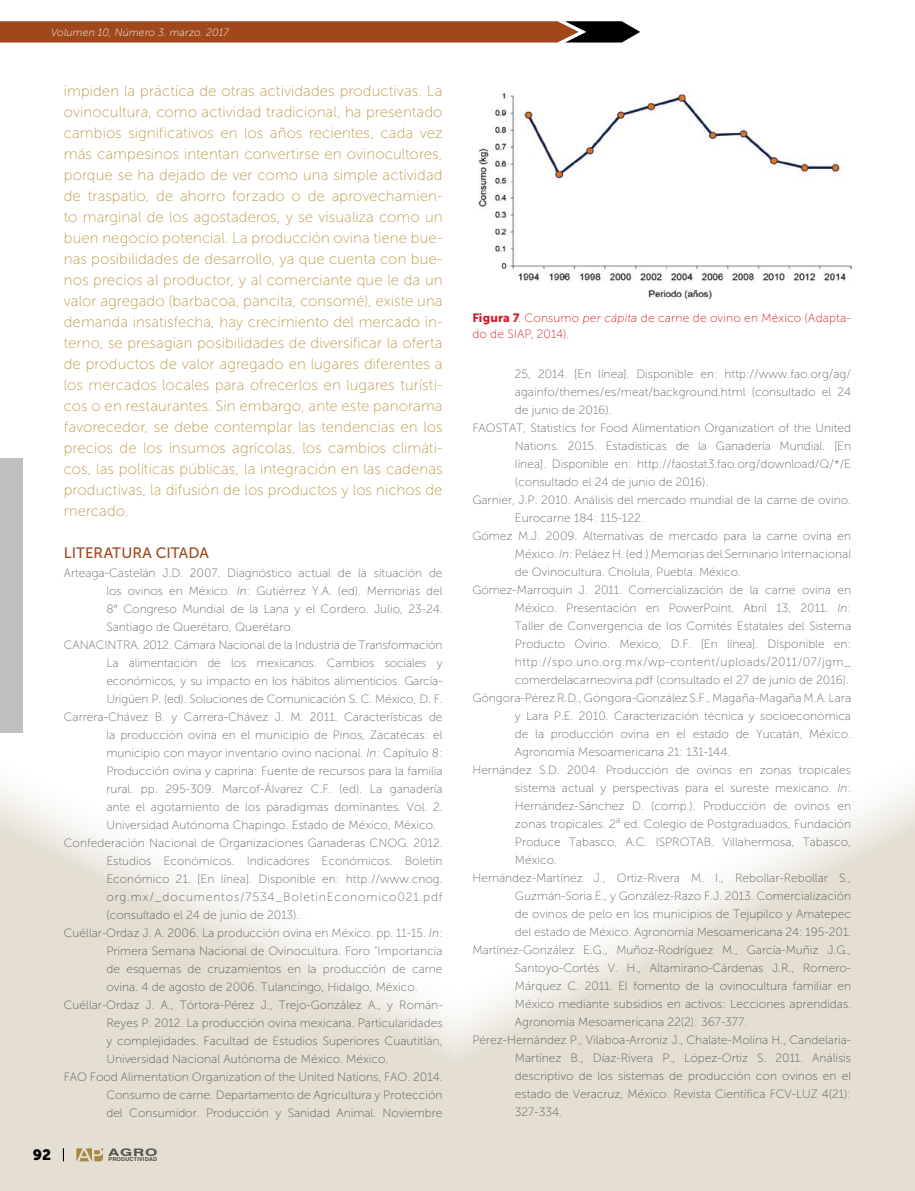
<style>
.page{position:relative;width:915px;height:1191px;background:#fff}
.page>*{position:absolute;margin:0;border:0;box-sizing:border-box;transform-origin:0 0}
.t1{font:15px/21px "Museo Sans 100";letter-spacing:.005em;color:#ba9d4d;text-align:justify}
.t2{font:15px "Museo Sans 500";letter-spacing:.005em;color:#a0471c}
.t3{font:15px "Museo Sans 900";color:#000}
.t4{font:300 13.5px "The Sans 3";color:#fff}
.t5{font:12px "Museo Sans 100";color:#6a6c6c}
.t6{font:12px/16.2px "Museo Sans 100";letter-spacing:.015em;color:#d1222a}
.t7{font:12px "Museo Sans 100";letter-spacing:.035em;color:#6a6c6c}
.t8{font:12px "Museo Sans 100";letter-spacing:.07em;color:#6a6c6c}
.t9{font:italic 10.5px "Museo Sans 100";letter-spacing:.015em;color:#fff}
.t10{font:700 10.35px "Swiss 721 BT";color:#000;scale:1.52 1}
.t11{font:700 5.4px "Swiss 721 BT";letter-spacing:.03em;color:#000}
.s1{font-style:italic}
.s2{font-family:"Museo Sans 900"}
</style>
<div class="page">
<div style="left:0;top:458px;width:22px;height:275px;background:#bfc0c1"></div>
<svg style="left:0;top:21px;width:640px;height:22px;background:#984b26"></svg>
<img style="left:478px;top:93px;width:372px;height:208px">
<svg style="left:0;top:786px;width:914px;height:405px;fill:#e4ded3"></svg>
<p class="t4" style="left:51px;top:21px;width:274px">Biofertilizantes y producción de caña de azúcar</p>
<p class="t9" style="left:51px;top:27px;width:179px">Volumen 10, Número 3. marzo. 2017</p>
<p class="t1" style="left:64px;top:81px;width:380px">impiden la práctica de otras actividades productivas. La ovinocultura, como actividad tradicional, ha presentado cambios significativos en los años recientes, cada vez más campesinos intentan convertirse en ovinocultores, porque se ha dejado de ver como una simple actividad de traspatio, de ahorro forzado o de aprovechamien&shy;to marginal de los agostaderos, y se visualiza como un buen negocio potencial. La producción ovina tiene bue&shy;nas posibilidades de desarrollo, ya que cuenta con bue&shy;nos precios al productor, y al comerciante que le da un valor agregado (barbacoa, pancita, consomé), existe una demanda insatisfecha, hay crecimiento del mercado in&shy;terno, se presagian posibilidades de diversificar la oferta de productos de valor agregado en lugares diferentes a los mercados locales para ofrecerlos en lugares turísti&shy;cos o en restaurantes. Sin embargo, ante este panorama favorecedor, se debe contemplar las tendencias en los precios de los insumos agrícolas, los cambios climáti&shy;cos, las políticas públicas, la integración en las cadenas productivas, la difusión de los productos y los nichos de mercado.</p>
<p class="t2" style="left:64px;top:545px;width:146px">LITERATURA CITADA</p>
<p class="t5" style="left:64px;top:566px;width:380px">Arteaga-Castelán J.D. 2007. Diagnóstico actual de la situación de</p>
<p class="t5" style="left:106px;top:584px;width:337px">los ovinos en México. <span class="s1">In</span>: Gutiérrez Y.A. (ed). Memorias del</p>
<p class="t5" style="left:106px;top:602px;width:337px">8° Congreso Mundial de la Lana y el Cordero. Julio, 23-24.</p>
<p class="t5" style="left:106px;top:620px;width:189px">Santiago de Querétaro, Querétaro.</p>
<p class="t5" style="left:64px;top:638px;width:380px">CANACINTRA. 2012. Cámara Nacional de la Industria de Transformación</p>
<p class="t5" style="left:106px;top:656px;width:337px">La alimentación de los mexicanos. Cambios sociales y</p>
<p class="t5" style="left:106px;top:674px;width:337px">económicos, y su impacto en los hábitos alimenticios. García-</p>
<p class="t5" style="left:106px;top:692px;width:337px">Urigüen P. (ed). Soluciones de Comunicación S. C. México, D. F.</p>
<p class="t5" style="left:64px;top:710px;width:380px">Carrera-Chávez B. y Carrera-Chávez J. M. 2011. Características de</p>
<p class="t5" style="left:106px;top:728px;width:337px">la producción ovina en el municipio de Pinos, Zacatecas: el</p>
<p class="t5" style="left:106px;top:746px;width:337px">municipio con mayor inventario ovino nacional. <span class="s1">In</span>: Capítulo 8:</p>
<p class="t5" style="left:106px;top:764px;width:337px">Producción ovina y caprina: Fuente de recursos para la familia</p>
<p class="t5" style="left:106px;top:782px;width:337px">rural. pp. 295-309. Marcof-Álvarez C.F. (ed). La ganadería</p>
<p class="t5" style="left:106px;top:800px;width:337px">ante el agotamiento de los paradigmas dominantes. Vol. 2.</p>
<p class="t5" style="left:106px;top:818px;width:331px">Universidad Autónoma Chapingo. Estado de México, México.</p>
<p class="t5" style="left:64px;top:836px;width:380px">Confederación Nacional de Organizaciones Ganaderas CNOG. 2012.</p>
<p class="t5" style="left:106px;top:854px;width:337px">Estudios Económicos. Indicadores Económicos. Boletín</p>
<p class="t5" style="left:106px;top:872px;width:337px">Económico 21. [En línea]. Disponible en: http://www.cnog.</p>
<p class="t8" style="left:106px;top:890px;width:337px">org.mx/_documentos/7534_BoletinEconomico021.pdf</p>
<p class="t5" style="left:106px;top:908px;width:194px">(consultado el 24 de junio de 2013).</p>
<p class="t5" style="left:64px;top:926px;width:380px">Cuéllar-Ordaz J. A. 2006. La producción ovina en México. pp. 11-15. <span class="s1">In</span>:</p>
<p class="t5" style="left:106px;top:944px;width:337px">Primera Semana Nacional de Ovinocultura. Foro “Importancia</p>
<p class="t5" style="left:106px;top:962px;width:337px">de esquemas de cruzamientos en la producción de carne</p>
<p class="t5" style="left:106px;top:980px;width:313px">ovina. 4 de agosto de 2006. Tulancingo, Hidalgo, México.</p>
<p class="t5" style="left:64px;top:998px;width:380px">Cuéllar-Ordaz J. A., Tórtora-Pérez J., Trejo-González A., y Román-</p>
<p class="t5" style="left:106px;top:1016px;width:337px">Reyes P. 2012. La producción ovina mexicana. Particularidades</p>
<p class="t5" style="left:106px;top:1034px;width:337px">y complejidades. Facultad de Estudios Superiores Cuautitlán,</p>
<p class="t5" style="left:106px;top:1052px;width:283px">Universidad Nacional Autónoma de México. México.</p>
<p class="t5" style="left:64px;top:1070px;width:380px">FAO Food Alimentation Organization of the United Nations, FAO. 2014.</p>
<p class="t5" style="left:106px;top:1088px;width:337px">Consumo de carne. Departamento de Agricultura y Protección</p>
<p class="t5" style="left:106px;top:1106px;width:337px">del Consumidor. Producción y Sanidad Animal. Noviembre</p>
<p class="t3" style="left:33px;top:1146px;width:20px">92</p>
<p class="t10" style="left:108px;top:1145px;width:34px">AGRO</p>
<p class="t11" style="left:108px;top:1155px;width:50px">PRODUCTIVIDAD</p>
<p class="t6" style="left:472px;top:310px;width:380px"><span class="s2">Figura 7</span>. Consumo <span class="s1">per cápita</span> de carne de ovino en México (Adapta&shy;do de SIAP, 2014).</p>
<p class="t5" style="left:514px;top:367px;width:337px">25, 2014. [En línea]. Disponible en: http://www.fao.org/ag/</p>
<p class="t5" style="left:514px;top:385px;width:337px">againfo/themes/es/meat/background.html (consultado el 24</p>
<p class="t5" style="left:514px;top:403px;width:98px">de junio de 2016).</p>
<p class="t5" style="left:472px;top:421px;width:380px">FAOSTAT, Statistics for Food Alimentation Organization of the United</p>
<p class="t5" style="left:514px;top:439px;width:337px">Nations. 2015. Estadísticas de la Ganadería Mundial. [En</p>
<p class="t5" style="left:514px;top:457px;width:337px">línea]. Disponible en: http://faostat3.fao.org/download/Q/*/E</p>
<p class="t5" style="left:514px;top:475px;width:195px">(consultado el 24 de junio de 2016).</p>
<p class="t5" style="left:472px;top:493px;width:380px">Garnier, J.P. 2010. Análisis del mercado mundial de la carne de ovino.</p>
<p class="t5" style="left:514px;top:511px;width:130px">Eurocarne 184: 115-122.</p>
<p class="t5" style="left:472px;top:529px;width:380px">Gómez M.J. 2009. Alternativas de mercado para la carne ovina en</p>
<p class="t5" style="left:514px;top:547px;width:337px">México. <span class="s1">In</span>: Peláez H. (ed.) Memorias del Seminario Internacional</p>
<p class="t5" style="left:514px;top:565px;width:227px">de Ovinocultura. Cholula, Puebla. México.</p>
<p class="t5" style="left:472px;top:583px;width:380px">Gómez-Marroquín J. 2011. Comercialización de la carne ovina en</p>
<p class="t5" style="left:514px;top:601px;width:337px">México. Presentación en PowerPoint. Abril 13, 2011. <span class="s1">In</span>:</p>
<p class="t5" style="left:514px;top:619px;width:337px">Taller de Convergencia de los Comités Estatales del Sistema</p>
<p class="t5" style="left:514px;top:637px;width:337px">Producto Ovino. Mexico, D.F. [En línea]. Disponible en:</p>
<p class="t7" style="left:514px;top:655px;width:337px">http://spo.uno.org.mx/wp-content/uploads/2011/07/jgm_</p>
<p class="t5" style="left:514px;top:673px;width:335px">comerdelacarneovina.pdf (consultado el 27 de junio de 2016).</p>
<p class="t5" style="left:472px;top:691px;width:380px">Góngora-Pérez R.D., Góngora-González S.F., Magaña-Magaña M.A. Lara</p>
<p class="t5" style="left:514px;top:709px;width:337px">y Lara P.E. 2010. Caracterización técnica y socioeconómica</p>
<p class="t5" style="left:514px;top:727px;width:337px">de la producción ovina en el estado de Yucatán, México.</p>
<p class="t5" style="left:514px;top:745px;width:217px">Agronomía Mesoamericana 21: 131-144.</p>
<p class="t5" style="left:472px;top:763px;width:380px">Hernández S.D. 2004. Producción de ovinos en zonas tropicales</p>
<p class="t5" style="left:514px;top:781px;width:337px">sistema actual y perspectivas para el sureste mexicano. <span class="s1">In</span>:</p>
<p class="t5" style="left:514px;top:799px;width:337px">Hernández-Sánchez D. (comp.). Producción de ovinos en</p>
<p class="t5" style="left:514px;top:817px;width:337px">zonas tropicales. 2<sup>a</sup> ed. Colegio de Postgraduados, Fundación</p>
<p class="t5" style="left:514px;top:835px;width:337px">Produce Tabasco, A.C. ISPROTAB. Villahermosa, Tabasco,</p>
<p class="t5" style="left:514px;top:853px;width:44px">México.</p>
<p class="t5" style="left:472px;top:871px;width:380px">Hernández-Martínez J., Ortiz-Rivera M. I., Rebollar-Rebollar S.,</p>
<p class="t5" style="left:514px;top:889px;width:337px">Guzmán-Soria E., y González-Razo F.J. 2013. Comercialización</p>
<p class="t5" style="left:514px;top:907px;width:337px">de ovinos de pelo en los municipios de Tejupilco y Amatepec</p>
<p class="t5" style="left:514px;top:925px;width:337px">del estado de México. Agronomía Mesoamericana 24: 195-201.</p>
<p class="t5" style="left:472px;top:943px;width:380px">Martínez-González E.G., Muñoz-Rodríguez M., García-Muñiz J.G.,</p>
<p class="t5" style="left:514px;top:961px;width:337px">Santoyo-Cortés V. H., Altamirano-Cárdenas J.R., Romero-</p>
<p class="t5" style="left:514px;top:979px;width:337px">Márquez C. 2011. El fomento de la ovinocultura familiar en</p>
<p class="t5" style="left:514px;top:997px;width:337px">México mediante subsidios en activos: Lecciones aprendidas.</p>
<p class="t5" style="left:514px;top:1015px;width:233px">Agronomía Mesoamericana 22(2): 367-377.</p>
<p class="t5" style="left:472px;top:1033px;width:380px">Pérez-Hernández P., Vilaboa-Arroniz J., Chalate-Molina H., Candelaria-</p>
<p class="t5" style="left:514px;top:1051px;width:337px">Martínez B., Díaz-Rivera P., López-Ortiz S. 2011. Análisis</p>
<p class="t5" style="left:514px;top:1069px;width:337px">descriptivo de los sistemas de producción con ovinos en el</p>
<p class="t5" style="left:514px;top:1087px;width:337px">estado de Veracruz, México. Revista Científica FCV-LUZ 4(21):</p>
<p class="t5" style="left:514px;top:1105px;width:48px">327-334.</p>
</div>
